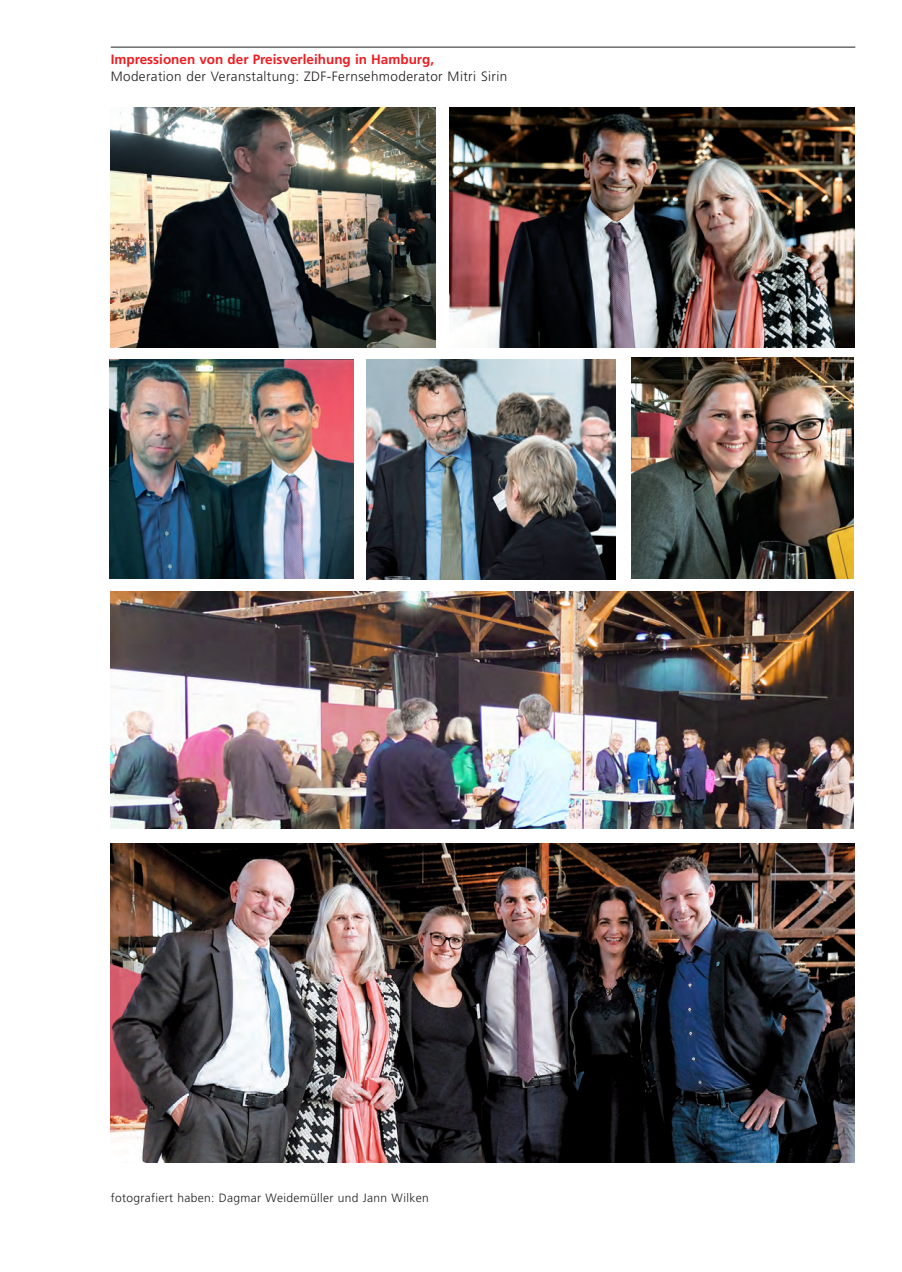
<style>
.page{position:relative;width:902px;height:1272px;background:#fff}
.page>*{position:absolute;margin:0;border:0;box-sizing:border-box;transform-origin:0 0}
.t1{font:300 13.5px "Frutiger";letter-spacing:.03em;color:#231f20}
.t2{font:700 13.5px "Frutiger";color:#ee1d23}
.t3{font:300 12px "Frutiger";letter-spacing:.03em;color:#231f20}
</style>
<div class="page">
<img style="left:110px;top:843px;width:744px;height:319px">
<img style="left:110px;top:359px;width:244px;height:219px">
<img style="left:111px;top:108px;width:324px;height:239px">
<img style="left:366px;top:359px;width:249px;height:220px">
<img style="left:631px;top:358px;width:222px;height:220px">
<img style="left:450px;top:108px;width:404px;height:239px">
<img style="left:111px;top:592px;width:742px;height:236px">
<hr style="left:111px;top:47px;width:744px;height:1px;background:#231f20">
<p class="t2" style="left:111px;top:54px;width:325px">Impressionen von der Preisverleihung in Hamburg,</p>
<p class="t1" style="left:111px;top:70px;width:398px">Moderation der Veranstaltung: ZDF-Fernsehmoderator Mitri Sirin</p>
<p class="t3" style="left:111px;top:1192px;width:319px">fotografiert haben: Dagmar Weidemüller und Jann Wilken</p>
</div>
